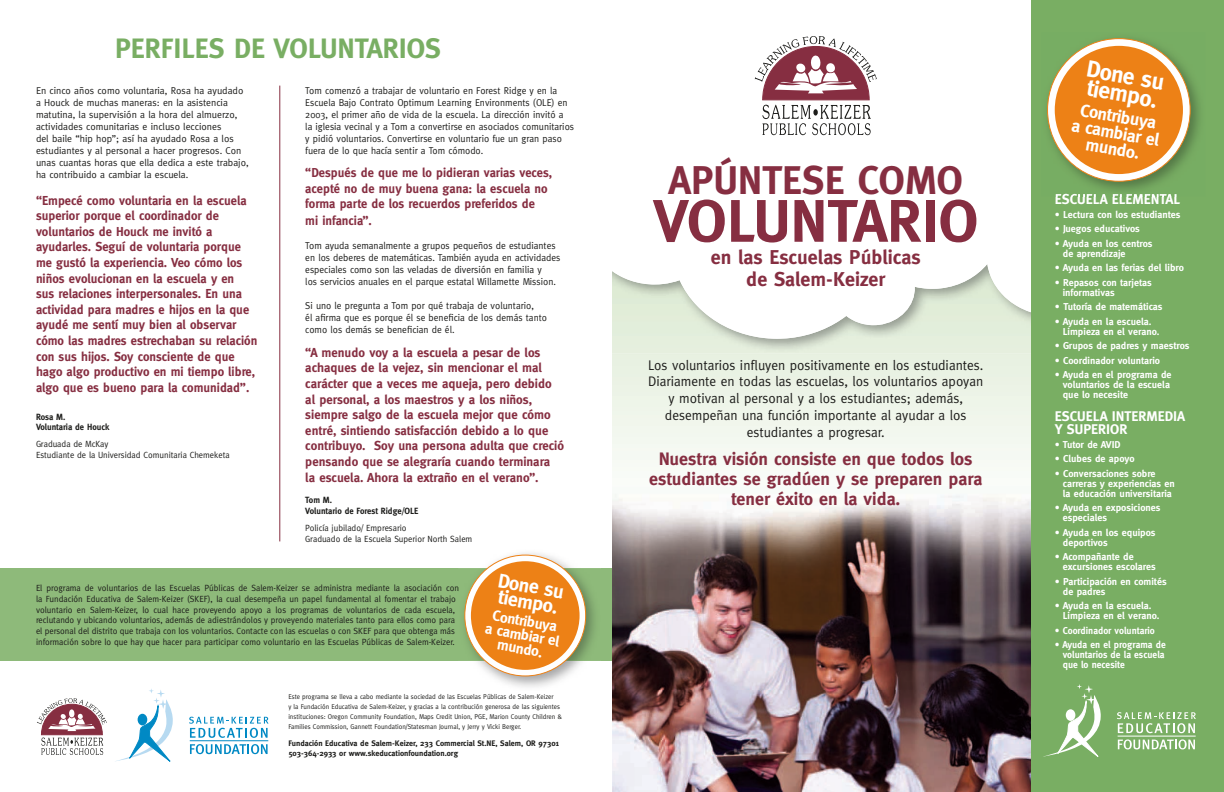
<style>
.page{position:relative;width:1224px;height:792px;background:#fff}
.page>*{position:absolute;margin:0;border:0;box-sizing:border-box;transform-origin:0 0}
.t1{font:700 60px "Meta";color:#862e41}
.t2{font:700 40px "Meta";color:#862e41}
.t3{font:700 28px "Meta";color:#79ae63}
.t4{font:700 23.6px/18.7px "Meta";color:#fff}
.t5{font:700 20px/22px "Meta";color:#862e41;text-align:center}
.t6{font:700 20px/15.9px "Meta";color:#fff}
.t7{font:700 18px/19.6px "Meta";color:#862e41;text-align:center}
.t8{font:700 17.7px/16.4px "Meta";color:#fff;text-align:center}
.t9{font:700 15px/13.9px "Meta";color:#fff;text-align:center}
.t10{font:14px/16.8px "Meta";color:#1c1c1a;text-align:center;scale:.96 1}
.t11{font:700 14px/12.8px "Meta";color:#fff}
.t12{font:700 13px/15.6px "Meta";color:#862e41;scale:.96 1}
.t13{font:700 13px/15.6px "Meta";color:#862e41}
.t14{font:10px/12px "Meta";color:#1c1c1a;scale:.95 1}
.t15{font:700 10px/10px "Meta";color:#fff}
.t16{font:10px/12px "Meta";color:#1c1c1a}
.t17{font:700 10px/10px "Meta";color:#fff;text-align:justify;scale:.95 1}
.t18{font:9px/10.8px "Meta";color:#1c1c1a;scale:.95 1}
.t19{font:700 9px/10.8px "Meta";color:#1c1c1a;scale:.95 1}
.t20{font:700 8px/10.4px "Meta";color:#1c1c1a}
.t21{font:7px/10px "Meta";color:#1c1c1a;scale:.94 1}
</style>
<div class="page">
<svg style="left:612px;top:353px;width:419px;height:110px"></svg>
<img style="left:612px;top:494px;width:419px;height:298px">
<svg style="left:612px;top:78px;width:419px;height:266px"></svg>
<div style="left:1031px;top:0;width:193px;height:792px;background:#79ae63"></div>
<svg style="left:755px;top:36px;width:122px;height:99px"></svg>
<hr style="left:190px;top:740px;width:78px;height:1px;background:#0089c4">
<svg style="left:190px;top:744px;width:78px;height:10px"></svg>
<svg style="left:189px;top:717px;width:80px;height:21px"></svg>
<svg style="left:116px;top:689px;width:57px;height:72px"></svg>
<svg style="left:37px;top:698px;width:70px;height:57px"></svg>
<hr style="left:1118px;top:736px;width:78px;height:1px;background:#fff">
<svg style="left:1118px;top:739px;width:77px;height:10px"></svg>
<svg style="left:1117px;top:712px;width:79px;height:21px"></svg>
<svg style="left:1043px;top:684px;width:58px;height:73px"></svg>
<hr style="left:279px;top:86px;width:1px;height:455px;background:#862e41">
<div style="left:0;top:568px;width:612px;height:93px;background:#8eba7a"></div>
<img style="left:477px;top:553px;width:105px;height:134px">
<img style="left:464px;top:568px;width:137px;height:93px">
<svg style="left:465px;top:555px;width:121px;height:121px;fill:#fff"></svg>
<div style="left:471px;top:561px;width:109px;height:109px;background:#ed8116;border-radius:50%"></div>
<img style="left:1047px;top:38px;width:153px;height:158px">
<img style="left:1056px;top:194px;width:124px;height:2px">
<svg style="left:1048px;top:39px;width:142px;height:142px;background:#fdf7f0"></svg>
<div style="left:1055px;top:46px;width:128px;height:128px;background:#ed8116;border-radius:50%"></div>
<h3 class="t3" style="left:115px;top:32px;width:328px">PERfILES dE VOLUNTARIOS</h3>
<p class="t16" style="left:36px;top:84px;width:214px">En cinco años como voluntaria, Rosa ha ayudado a Houck de muchas maneras: en la asistencia matutina, la supervisión a la hora del almuerzo, actividades comunitarias e incluso lecciones<br>del baile “hip hop”; así ha ayudado Rosa a los estudiantes y al personal a hacer progresos. Con unas cuantas horas que ella dedica a este trabajo, ha contribuido a cambiar la escuela.</p>
<p class="t12" style="left:36px;top:192px;width:232px">“Empecé como voluntaria en la escuela superior porque el coordinador de voluntarios de Houck me invitó a ayudarles. Seguí de voluntaria porque me gustó la experiencia. Veo cómo los niños evolucionan en la escuela y en<br>sus relaciones interpersonales. En una actividad para madres e hijos en la que ayudé me sentí muy bien al observar cómo las madres estrechaban su relación con sus hijos. Soy consciente de que hago algo productivo en mi tiempo libre, algo que es bueno para la comunidad”.</p>
<p class="t19" style="left:36px;top:411px;width:79px">Rosa M.<br>Voluntaria de Houck</p>
<p class="t18" style="left:36px;top:438px;width:206px">Graduada de McKay<br>Estudiante de la Universidad Comunitaria Chemeketa</p>
<p class="t14" style="left:305px;top:84px;width:284px">Tom comenzó a trabajar de voluntario en Forest Ridge y en la Escuela Bajo Contrato Optimum Learning Environments (OLE) en 2003, el primer año de vida de la escuela. La dirección invitó a<br>la iglesia vecinal y a Tom a convertirse en asociados comunitarios y pidió voluntarios. Convertirse en voluntario fue un gran paso fuera de lo que hacía sentir a Tom cómodo.</p>
<h3 class="t12" style="left:305px;top:165px;width:259px">“después de que me lo pidieran varias veces, acepté no de muy buena gana: la escuela no forma parte de los recuerdos preferidos de</h3>
<h3 class="t12" style="left:305px;top:213px;width:71px">mi infancia”.</h3>
<p class="t14" style="left:305px;top:240px;width:270px">Tom ayuda semanalmente a grupos pequeños de estudiantes en los deberes de matemáticas. También ayuda en actividades especiales como son las veladas de diversión en familia y<br>los servicios anuales en el parque estatal Willamette Mission.</p>
<p class="t14" style="left:305px;top:300px;width:256px">Si uno le pregunta a Tom por qué trabaja de voluntario,<br>él afirma que es porque él se beneficia de los demás tanto como los demás se benefician de él.</p>
<p class="t13" style="left:305px;top:344px;width:260px">“A menudo voy a la escuela a pesar de los achaques de la vejez, sin mencionar el mal carácter que a veces me aqueja, pero debido al personal, a los maestros y a los niños, siempre salgo de la escuela mejor que cómo entré, sintiendo satisfacción debido a lo que contribuyo. Soy una persona adulta que creció pensando que se alegraría cuando terminara<br>la escuela. Ahora la extraño en el verano”.</p>
<p class="t19" style="left:305px;top:495px;width:121px">Tom M.<br>Voluntario de forest Ridge/OLE</p>
<p class="t18" style="left:305px;top:522px;width:177px">Policía jubilado/ Empresario<br>Graduado de la Escuela Superior North Salem</p>
<p class="t18" style="left:36px;top:582px;width:447px">El programa de voluntarios de las Escuelas Públicas de Salem-Keizer se administra mediante la asociación con la Fundación Educativa de Salem-Keizer (SKEF), la cual desempeña un papel fundamental al fomentar el trabajo voluntario en Salem-Keizer, lo cual hace proveyendo apoyo a los programas de voluntarios de cada escuela, reclutando y ubicando voluntarios, además de adiestrándolos y proveyendo materiales tanto para ellos como para el personal del distrito que trabaja con los voluntarios. Contacte con las escuelas o con SKEF para que obtenga más información sobre lo que hay que hacer para participar como voluntario en las Escuelas Públicas de Salem-Keizer.</p>
<h3 class="t6" style="left:500px;top:572px;width:68px;rotate:10deg">done su tiempo.</h3>
<h3 class="t9" style="left:489px;top:608px;width:77px;rotate:10deg">Contribuya a cambiar el mundo.</h3>
<p class="t21" style="left:288px;top:692px;width:293px">Este programa se lleva a cabo mediante la sociedad de las Escuelas Públicas de Salem-Keizer<br>y la Fundación Educativa de Salem-Keizer, y gracias a la contribución generosa de las siguientes instituciones: Oregon Community Foundation, Maps Credit Union, PGE, Marion County Children &amp; Families Commission, Gannett Foundation/Statesman Journal, y Jerry y Vicki Berger.</p>
<p class="t20" style="left:288px;top:738px;width:272px">fundación Educativa de Salem-Keizer, 233 Commercial St.NE, Salem, OR 97301<br>503-364-2933 or www.skeducationfoundation.org</p>
<h2 class="t2" style="left:669px;top:157px;width:296px">APÚNTESE COMO</h2>
<h1 class="t1" style="left:653px;top:186px;width:327px">VOLUNTARIO</h1>
<h3 class="t5" style="left:711px;top:246px;width:212px">en las Escuelas Públicas de Salem-Keizer</h3>
<p class="t10" style="left:648px;top:356px;width:351px">Los voluntarios influyen positivamente en los estudiantes.<br>Diariamente en todas las escuelas, los voluntarios apoyan y motivan al personal y a los estudiantes; además, desempeñan una función importante al ayudar a los estudiantes a progresar.</p>
<h3 class="t7" style="left:649px;top:449px;width:335px">Nuestra visión consiste en que todos los estudiantes se gradúen y se preparen para tener éxito en la vida.</h3>
<h3 class="t4" style="left:1089px;top:59px;width:80px;rotate:10deg">done su tiempo.</h3>
<h3 class="t8" style="left:1076px;top:100px;width:90px;rotate:10deg">Contribuya a cambiar el mundo.</h3>
<h3 class="t11" style="left:1055px;top:193px;width:127px">ESCUELA ELEMENTAL</h3>
<p class="t15" style="left:1055px;top:209px;width:127px">• Lectura con los estudiantes</p>
<p class="t15" style="left:1055px;top:224px;width:87px">• Juegos educativos</p>
<p class="t15" style="left:1063px;top:238px;width:91px;text-indent:-8px">• Ayuda en los centros de aprendizaje</p>
<p class="t15" style="left:1055px;top:263px;width:131px">• Ayuda en las ferias del libro</p>
<p class="t15" style="left:1063px;top:277px;width:90px;text-indent:-8px">• Repasos con tarjetas informativas</p>
<p class="t15" style="left:1055px;top:302px;width:109px">• Tutoría de matemáticas</p>
<p class="t15" style="left:1063px;top:316px;width:98px;text-indent:-8px">• Ayuda en la escuela.<br>Limpieza en el verano.</p>
<p class="t15" style="left:1055px;top:341px;width:136px">• Grupos de padres y maestros</p>
<p class="t15" style="left:1055px;top:355px;width:107px">• Coordinador voluntario</p>
<p class="t15" style="left:1063px;top:370px;width:110px;text-indent:-8px">• Ayuda en el programa de voluntarios de la escuela que lo necesite</p>
<h3 class="t11" style="left:1055px;top:410px;width:132px">ESCUELA INTERMEdIA<br>Y SUPERIOR</h3>
<p class="t15" style="left:1055px;top:439px;width:67px">• Tutor de AVId</p>
<p class="t15" style="left:1055px;top:454px;width:81px">• Clubes de apoyo</p>
<p class="t15" style="left:1063px;top:468px;width:114px;text-indent:-8px">• Conversaciones sobre carreras y experiencias en la educación universitaria</p>
<p class="t15" style="left:1063px;top:503px;width:99px;text-indent:-8px">• Ayuda en exposiciones especiales</p>
<p class="t15" style="left:1063px;top:527px;width:94px;text-indent:-8px">• Ayuda en los equipos deportivos</p>
<p class="t15" style="left:1063px;top:552px;width:94px;text-indent:-8px">• Acompañante de excursiones escolares</p>
<p class="t15" style="left:1063px;top:576px;width:105px;text-indent:-8px">• Participación en comités de padres</p>
<p class="t15" style="left:1063px;top:601px;width:98px;text-indent:-8px">• Ayuda en la escuela.<br>Limpieza en el verano.</p>
<p class="t17" style="left:1055px;top:625px;width:107px">• Coordinador voluntario</p>
<p class="t17" style="left:1063px;top:640px;width:110px;text-indent:-8px">• Ayuda en el programa de voluntarios de la escuela que lo necesite</p>
</div>
